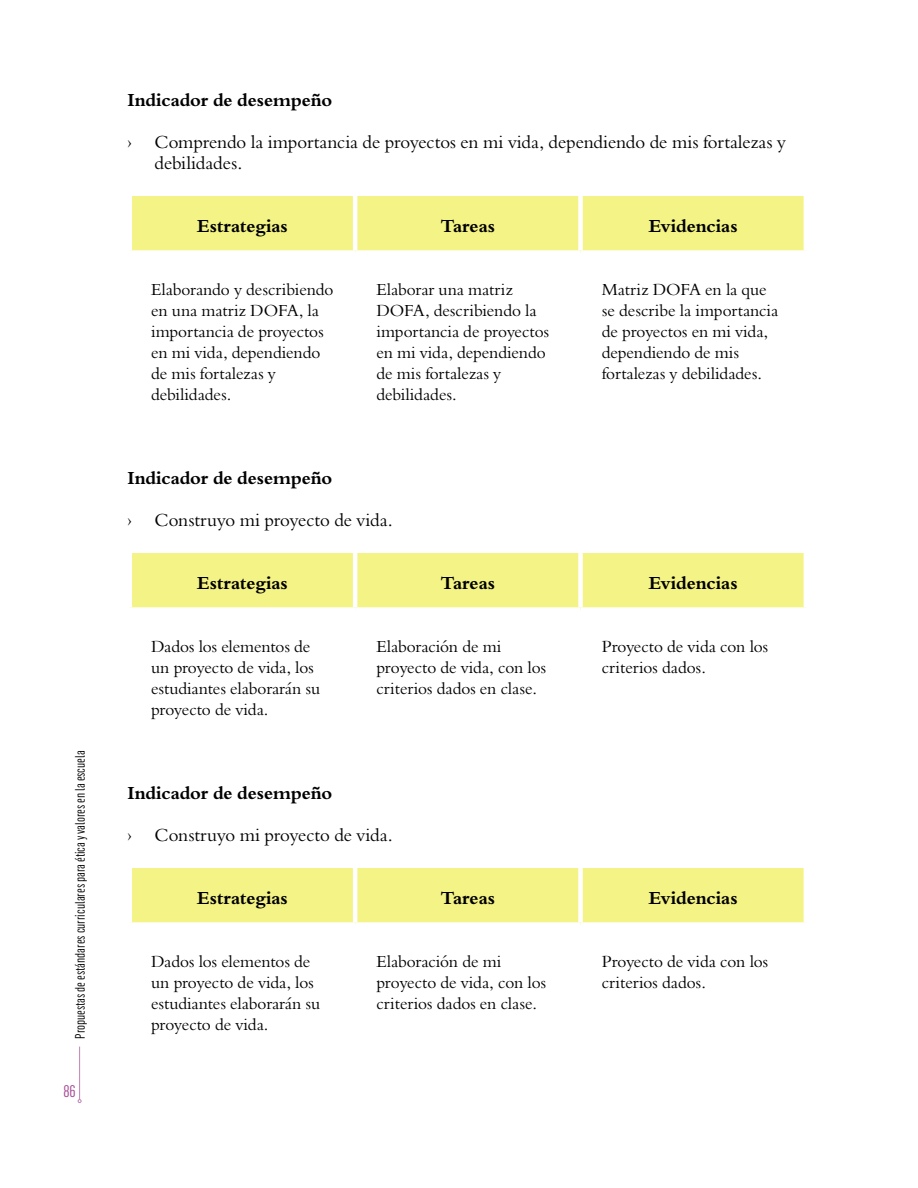
<style>
.page{position:relative;width:918px;height:1188px;background:#fff}
.page>*{position:absolute;margin:0;border:0;box-sizing:border-box;transform-origin:0 0}
.t1{font:700 18px "Borgia Pro";letter-spacing:-.005em;color:#000}
.t2{font:18px/21px "Borgia Pro";letter-spacing:-.005em;color:#000}
.t3{font:16.5px/21px "Borgia Pro";letter-spacing:-.005em;color:#000}
.t4{font:16.5px "Flama Condensed";color:#a84d97}
.t5{font:13.5px "Flama Condensed";color:#000}
</style>
<div class="page">
<div style="left:132px;top:196px;width:672px;height:54px;background:#f4f385"></div>
<hr style="left:353px;top:196px;width:4px;height:54px;background:#fff">
<div style="left:578px;top:196px;width:5px;height:54px;background:#fff"></div>
<div style="left:132px;top:553px;width:672px;height:54px;background:#f4f385"></div>
<hr style="left:353px;top:553px;width:4px;height:54px;background:#fff">
<div style="left:578px;top:553px;width:5px;height:54px;background:#fff"></div>
<div style="left:132px;top:868px;width:672px;height:54px;background:#f4f385"></div>
<hr style="left:353px;top:868px;width:4px;height:54px;background:#fff">
<div style="left:578px;top:868px;width:5px;height:54px;background:#fff"></div>
<hr style="left:79px;top:1047px;width:1px;height:53px;background:#c282b6">
<p class="t5" style="left:72px;top:1039px;width:290px;rotate:-90deg">Propuestas de estándares curriculares para ética y valores en la escuela</p>
<p class="t4" style="left:64px;top:1081px;width:14px">86</p>
<p class="t1" style="left:128px;top:89px;width:206px">Indicador de desempeño</p>
<p class="t2" style="left:128px;top:132px;width:6px">›</p>
<p class="t2" style="left:155px;top:132px;width:633px">Comprendo la importancia de proyectos en mi vida, dependiendo de mis fortalezas y debilidades.</p>
<p class="t1" style="left:197px;top:215px;width:92px">Estrategias</p>
<p class="t1" style="left:441px;top:215px;width:56px">Tareas</p>
<p class="t1" style="left:649px;top:215px;width:90px">Evidencias</p>
<p class="t3" style="left:151px;top:279px;width:184px">Elaborando y describiendo en una matriz DOFA, la importancia de proyectos en mi vida, dependiendo de mis fortalezas y debilidades.</p>
<p class="t3" style="left:376px;top:279px;width:174px">Elaborar una matriz<br>DOFA, describiendo la importancia de proyectos en mi vida, dependiendo de mis fortalezas y debilidades.</p>
<p class="t3" style="left:602px;top:279px;width:178px">Matriz DOFA en la que se describe la importancia de proyectos en mi vida, dependiendo de mis fortalezas y debilidades.</p>
<p class="t1" style="left:128px;top:467px;width:206px">Indicador de desempeño</p>
<p class="t2" style="left:128px;top:510px;width:6px">›</p>
<p class="t2" style="left:155px;top:510px;width:240px">Construyo mi proyecto de vida.</p>
<p class="t1" style="left:197px;top:572px;width:92px">Estrategias</p>
<p class="t1" style="left:441px;top:572px;width:56px">Tareas</p>
<p class="t1" style="left:649px;top:572px;width:90px">Evidencias</p>
<p class="t3" style="left:151px;top:636px;width:171px">Dados los elementos de un proyecto de vida, los estudiantes elaborarán su proyecto de vida.</p>
<p class="t3" style="left:376px;top:636px;width:171px">Elaboración de mi proyecto de vida, con los criterios dados en clase.</p>
<p class="t3" style="left:602px;top:636px;width:168px">Proyecto de vida con los criterios dados.</p>
<p class="t1" style="left:128px;top:782px;width:206px">Indicador de desempeño</p>
<p class="t2" style="left:128px;top:825px;width:6px">›</p>
<p class="t2" style="left:155px;top:825px;width:240px">Construyo mi proyecto de vida.</p>
<p class="t1" style="left:197px;top:887px;width:92px">Estrategias</p>
<p class="t1" style="left:441px;top:887px;width:56px">Tareas</p>
<p class="t1" style="left:649px;top:887px;width:90px">Evidencias</p>
<p class="t3" style="left:151px;top:951px;width:171px">Dados los elementos de un proyecto de vida, los estudiantes elaborarán su proyecto de vida.</p>
<p class="t3" style="left:376px;top:951px;width:171px">Elaboración de mi proyecto de vida, con los criterios dados en clase.</p>
<p class="t3" style="left:602px;top:951px;width:168px">Proyecto de vida con los criterios dados.</p>
</div>
